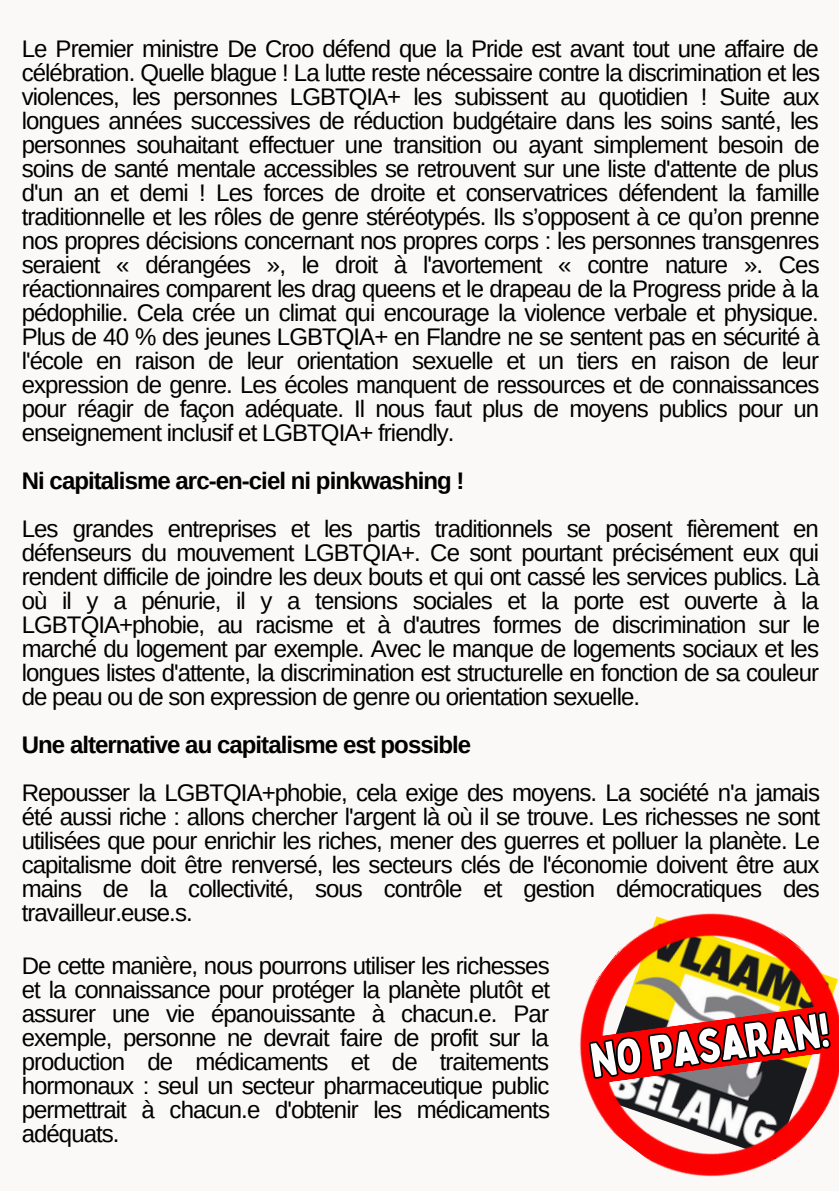
<style>
.page{position:relative;width:839px;height:1191px;background:#fff}
.page>*{position:absolute;margin:0;border:0;box-sizing:border-box;transform-origin:0 0}
.t1{font:46.4px "Bobby Jones";color:#fff}
.t2{font:24px/24px "Arimo";letter-spacing:-.04em;color:#000;text-align:justify}
.t3{font:700 24px "Arimo";letter-spacing:-.04em;color:#000}
</style>
<div class="page">
<div style="left:0;top:0;width:838px;height:1191px;background:#faf9f8"></div>
<img style="left:579px;top:941px;width:52px;height:143px">
<svg style="left:586px;top:1005px;width:45px;height:142px"></svg>
<svg style="left:631px;top:913px;width:207px;height:264px"></svg>
<p class="t2" style="left:22px;top:37px;width:799px">Le Premier ministre De Croo défend que la Pride est avant tout une affaire de célébration. Quelle blague ! La lutte reste nécessaire contre la discrimination et les violences, les personnes LGBTQIA+ les subissent au quotidien ! Suite aux longues années successives de réduction budgétaire dans les soins santé, les personnes souhaitant effectuer une transition ou ayant simplement besoin de soins de santé mentale accessibles se retrouvent sur une liste d'attente de plus d'un an et demi ! Les forces de droite et conservatrices défendent la famille traditionnelle et les rôles de genre stéréotypés. Ils s’opposent à ce qu’on prenne nos propres décisions concernant nos propres corps : les personnes transgenres seraient « dérangées », le droit à l'avortement « contre nature ». Ces réactionnaires comparent les drag queens et le drapeau de la Progress pride à la pédophilie. Cela crée un climat qui encourage la violence verbale et physique.<br>Plus de 40 % des jeunes LGBTQIA+ en Flandre ne se sentent pas en sécurité à l'école en raison de leur orientation sexuelle et un tiers en raison de leur expression de genre. Les écoles manquent de ressources et de connaissances pour réagir de façon adéquate. Il nous faut plus de moyens publics pour un enseignement inclusif et LGBTQIA+ friendly.</p>
<p class="t3" style="left:22px;top:468px;width:444px">Ni capitalisme arc-en-ciel ni pinkwashing !</p>
<p class="t2" style="left:22px;top:517px;width:799px">Les grandes entreprises et les partis traditionnels se posent fièrement en défenseurs du mouvement LGBTQIA+. Ce sont pourtant précisément eux qui rendent difficile de joindre les deux bouts et qui ont cassé les services publics. Là où il y a pénurie, il y a tensions sociales et la porte est ouverte à la LGBTQIA+phobie, au racisme et à d'autres formes de discrimination sur le marché du logement par exemple. Avec le manque de logements sociaux et les longues listes d'attente, la discrimination est structurelle en fonction de sa couleur de peau ou de son expression de genre ou orientation sexuelle.</p>
<p class="t3" style="left:22px;top:732px;width:451px">Une alternative au capitalisme est possible</p>
<p class="t2" style="left:22px;top:781px;width:799px">Repousser la LGBTQIA+phobie, cela exige des moyens. La société n'a jamais été aussi riche : allons chercher l'argent là où il se trouve. Les richesses ne sont utilisées que pour enrichir les riches, mener des guerres et polluer la planète. Le capitalisme doit être renversé, les secteurs clés de l'économie doivent être aux mains de la collectivité, sous contrôle et gestion démocratiques des travailleur.euse.s.</p>
<p class="t2" style="left:22px;top:954px;width:529px">De cette manière, nous pourrons utiliser les richesses et la connaissance pour protéger la planète plutôt et assurer une vie épanouissante à chacun.e. Par exemple, personne ne devrait faire de profit sur la production de médicaments et de traitements hormonaux : seul un secteur pharmaceutique public permettrait à chacun.e d'obtenir les médicaments adéquats.</p>
<p class="t1" style="left:586px;top:1033px;width:242px;rotate:-8deg">no pasaran!</p>
</div>
